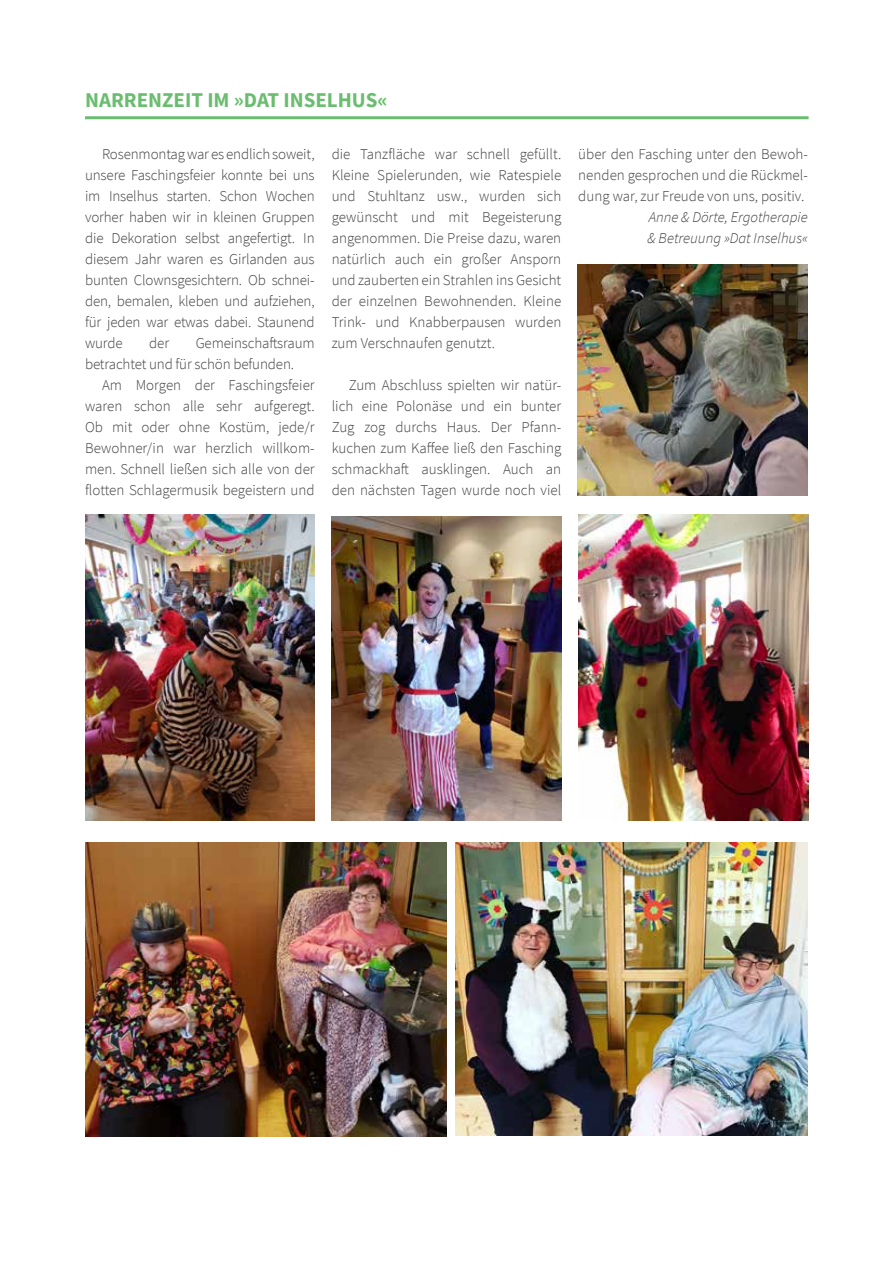
<style>
.page{position:relative;width:893px;height:1263px;background:#fff}
.page>*{position:absolute;margin:0;border:0;box-sizing:border-box;transform-origin:0 0}
.t1{font:700 21px "Source Sans Pro";color:#6abd6f}
.t2{font:300 15px/21px "Source Sans Pro";color:#414042;text-align:justify}
.t3{font:italic 300 15px/21px "Source Sans Pro";color:#414042}
</style>
<div class="page">
<hr style="left:85px;top:116px;width:724px;height:3px;background:#6abd6f">
<img style="left:85px;top:514px;width:230px;height:307px">
<img style="left:579px;top:514px;width:230px;height:307px">
<img style="left:578px;top:264px;width:230px;height:231px">
<img style="left:85px;top:842px;width:362px;height:294px">
<img style="left:455px;top:842px;width:353px;height:293px">
<img style="left:332px;top:516px;width:229px;height:305px">
<h1 class="t1" style="left:85px;top:85px;width:304px">NARRENZEIT IM »DAT INSELHUS«</h1>
<p class="t2" style="left:85px;top:144px;width:231px;text-indent:17px">Rosenmontag war es endlich soweit, unsere Faschingsfeier konnte bei uns im Inselhus starten. Schon Wochen vorher haben wir in kleinen Gruppen die Dekoration selbst angefertigt. In diesem Jahr waren es Girlanden aus bunten Clownsgesichtern. Ob schnei&shy;den, bemalen, kleben und aufziehen, für jeden war etwas dabei. Staunend wurde</p>
<p class="t2" style="left:85px;top:333px;width:231px;text-indent:111px">Gemeinschaftsraum betrachtet und für schön befunden.</p>
<p class="t2" style="left:85px;top:375px;width:231px;text-indent:17px">Am Morgen der Faschingsfeier waren schon alle sehr aufgeregt.<br>Ob mit oder ohne Kostüm, jede/r Bewohner/in war herzlich willkom&shy;men. Schnell ließen sich alle von der flotten Schlagermusik begeistern und</p>
<p class="t2" style="left:149px;top:333px;width:21px">der</p>
<p class="t2" style="left:332px;top:144px;width:231px">die Tanzfläche war schnell gefüllt.<br>Kleine Spielerunden, wie Ratespiele und Stuhltanz usw., wurden sich gewünscht und mit Begeisterung angenommen. Die Preise dazu, waren natürlich auch ein großer Ansporn und zauberten ein Strahlen ins Gesicht der einzelnen Bewohnenden. Kleine Trink- und Knabberpausen wurden zum Verschnaufen genutzt.</p>
<p class="t2" style="left:332px;top:375px;width:231px;text-indent:17px">Zum Abschluss spielten wir natür&shy;lich eine Polonäse und ein bunter Zug zog durchs Haus. Der Pfann&shy;kuchen zum Kaffee ließ den Fasching schmackhaft ausklingen. Auch an den nächsten Tagen wurde noch viel</p>
<p class="t2" style="left:578px;top:144px;width:231px">über den Fasching unter den Bewoh&shy;nenden gesprochen und die Rückmel&shy;dung war, zur Freude von uns, positiv.</p>
<p class="t3" style="left:647px;top:206px;width:162px">Anne &amp; Dörte, Ergotherapie &amp; Betreuung »Dat Inselhus«</p>
</div>
